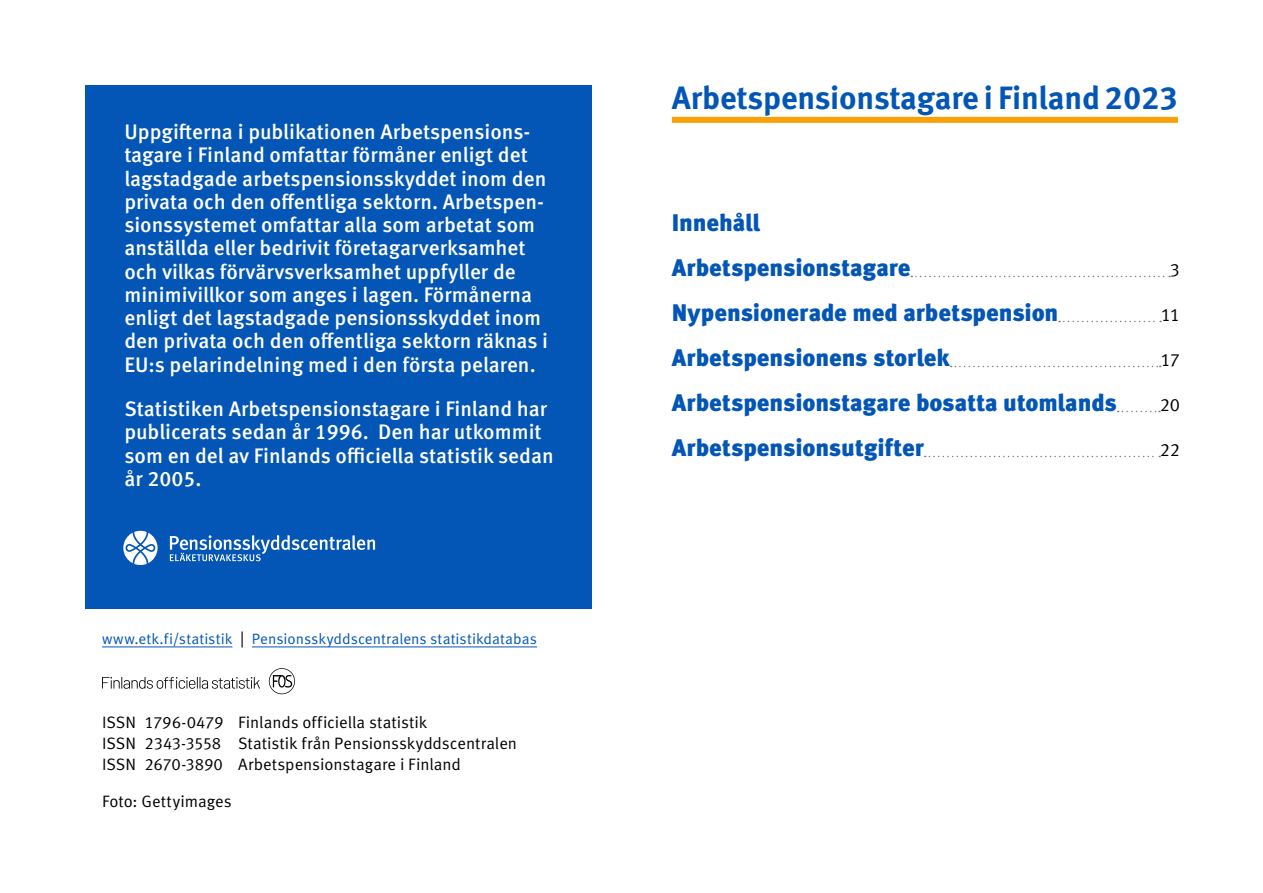
<style>
.page{position:relative;width:1263px;height:893px;background:#fff}
.page>*{position:absolute;margin:0;border:0;box-sizing:border-box;transform-origin:0 0}
.Nimiöotsikko{font:700 32.25px "Meta Pro";letter-spacing:-.005em;color:#0356b5}
.t1{font:900 24px/45px "Meta Pro";letter-spacing:-.01em;color:#0356b5}
.Johdantoteksti{font:500 21px/23.2px "Meta Pro";color:#fff}
.t2{font:18px "Meta Pro Norm";letter-spacing:-.04em;color:#000}
.copysivun_tiedot{font:16.5px "Meta Pro Norm";letter-spacing:-.005em;color:#000}
.copysivun_tiedot-2{font:15px "Meta Pro Norm";letter-spacing:.005em;color:#0356b5}
.s1{font-size:16.5px;color:#000}
</style>
<div class="page">
<div style="left:85px;top:85px;width:506px;height:523px;background:#0356b5"></div>
<hr style="left:102px;top:646px;width:130px;height:1px;background:#0356b5">
<hr style="left:252px;top:646px;width:285px;height:1px;background:#0356b5">
<svg style="left:269px;top:668px;width:26px;height:26px"></svg>
<svg style="left:102px;top:677px;width:158px;height:12px"></svg>
<div style="left:672px;top:117px;width:506px;height:6px;background:#f9a106"></div>
<svg style="left:911px;top:276px;width:259px;height:1px"></svg>
<svg style="left:1059px;top:321px;width:102px;height:1px"></svg>
<svg style="left:951px;top:366px;width:210px;height:1px"></svg>
<svg style="left:1118px;top:411px;width:42px;height:1px"></svg>
<svg style="left:925px;top:456px;width:235px;height:1px"></svg>
<svg style="left:170px;top:535px;width:205px;height:26px"></svg>
<svg style="left:123px;top:531px;width:35px;height:34px"></svg>
<p class="Johdantoteksti" style="left:124px;top:119px;width:425px">Uppgifterna i publikationen Arbetspensions&shy;tagare i Finland omfattar förmåner enligt det lagstadgade arbetspensionsskyddet inom den privata och den offentliga sektorn. Arbetspen&shy;sionssystemet omfattar alla som arbetat som anställda eller bedrivit företagarverksamhet och vilkas förvärvsverksamhet uppfyller de minimivillkor som anges i lagen. Förmånerna enligt det lagstadgade pensionsskyddet inom den privata och den offentliga sektorn räknas i EU:s pelarindelning med i den första pelaren.</p>
<p class="Johdantoteksti" style="left:124px;top:396px;width:431px">Statistiken Arbetspensionstagare i Finland har publicerats sedan år 1996. Den har utkommit som en del av Finlands officiella statistik sedan år 2005.</p>
<p class="copysivun_tiedot-2" style="left:102px;top:627px;width:436px">www.etk.fi/statistik <span class="s1">|</span> Pensionsskyddscentralens statistikdatabas</p>
<p class="copysivun_tiedot" style="left:102px;top:709px;width:327px">ISSN 1796-0479 Finlands officiella statistik</p>
<p class="copysivun_tiedot" style="left:102px;top:730px;width:416px">ISSN 2343-3558 Statistik från Pensionsskyddscentralen</p>
<p class="copysivun_tiedot" style="left:102px;top:751px;width:360px">ISSN 2670-3890 Arbetspensionstagare i Finland</p>
<p class="copysivun_tiedot" style="left:102px;top:789px;width:131px">Foto: Gettyimages</p>
<h1 class="Nimiöotsikko" style="left:672px;top:73px;width:508px">Arbetspensionstagare i Finland 2023</h1>
<p class="t1" style="left:672px;top:199px;width:240px">Innehåll<br>Arbetspensionstagare</p>
<p class="t2" style="left:1170px;top:256px;width:12px">3</p>
<p class="t1" style="left:672px;top:289px;width:388px">Nypensionerade med arbetspension</p>
<p class="t2" style="left:1161px;top:301px;width:21px">11</p>
<p class="t1" style="left:672px;top:334px;width:279px">Arbetspensionens storlek</p>
<p class="t2" style="left:1160px;top:346px;width:21px">17</p>
<p class="t1" style="left:672px;top:379px;width:447px">Arbetspensionstagare bosatta utomlands</p>
<p class="t2" style="left:1160px;top:391px;width:22px">20</p>
<p class="t1" style="left:672px;top:424px;width:254px">Arbetspensionsutgifter</p>
<p class="t2" style="left:1160px;top:436px;width:22px">22</p>
</div>
